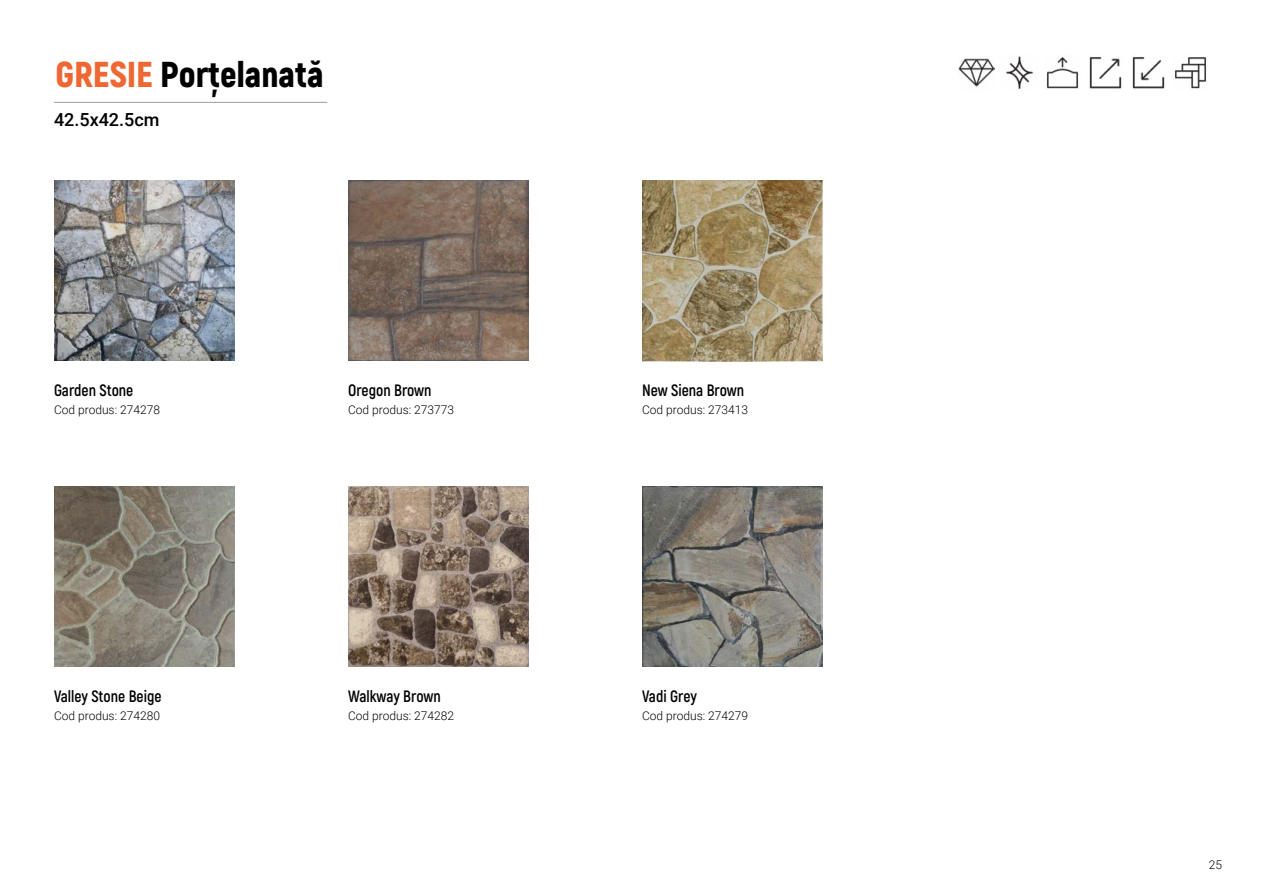
<style>
.page{position:relative;width:1263px;height:893px;background:#fff}
.page>*{position:absolute;margin:0;border:0;box-sizing:border-box;transform-origin:0 0}
.t1{font:900 36px "Akrobat";color:#000}
.t2{font:500 18px "Roboto";color:#000}
.t3{font:700 16.5px "Akrobat";color:#000;scale:.95 1}
.t4{font:300 12px "Roboto";color:#000}
.s1{color:#ef6732}
</style>
<div class="page">
<img style="left:348px;top:180px;width:181px;height:181px">
<img style="left:54px;top:180px;width:181px;height:181px">
<img style="left:642px;top:180px;width:181px;height:181px">
<img style="left:348px;top:486px;width:181px;height:181px">
<img style="left:642px;top:486px;width:181px;height:181px">
<img style="left:54px;top:486px;width:181px;height:181px">
<hr style="left:54px;top:102px;width:273px;height:1px;background:#9c9c9c">
<img style="left:1089px;top:54px;width:33px;height:35px">
<img style="left:1046px;top:57px;width:33px;height:32px">
<img style="left:1006px;top:56px;width:27px;height:34px">
<img style="left:959px;top:58px;width:36px;height:29px">
<img style="left:1132px;top:54px;width:33px;height:35px">
<img style="left:1174px;top:57px;width:33px;height:32px">
<h1 class="t1" style="left:56px;top:51px;width:270px"><span class="s1">GRESIE</span> Porțelanată</h1>
<h2 class="t2" style="left:54px;top:107px;width:107px">42.5x42.5cm</h2>
<h3 class="t3" style="left:54px;top:380px;width:85px">Garden Stone</h3>
<h3 class="t3" style="left:348px;top:380px;width:89px">Oregon Brown</h3>
<h3 class="t3" style="left:642px;top:380px;width:109px">New Siena Brown</h3>
<p class="t4" style="left:54px;top:401px;width:108px">Cod produs: 274278</p>
<p class="t4" style="left:348px;top:401px;width:108px">Cod produs: 273773</p>
<p class="t4" style="left:642px;top:401px;width:108px">Cod produs: 273413</p>
<h3 class="t3" style="left:54px;top:686px;width:115px">Valley Stone Beige</h3>
<h3 class="t3" style="left:348px;top:686px;width:99px">Walkway Brown</h3>
<h3 class="t3" style="left:642px;top:686px;width:59px">Vadi Grey</h3>
<p class="t4" style="left:54px;top:707px;width:108px">Cod produs: 274280</p>
<p class="t4" style="left:348px;top:707px;width:108px">Cod produs: 274282</p>
<p class="t4" style="left:642px;top:707px;width:108px">Cod produs: 274279</p>
<p class="t4" style="left:1209px;top:856px;width:15px">25</p>
</div>
